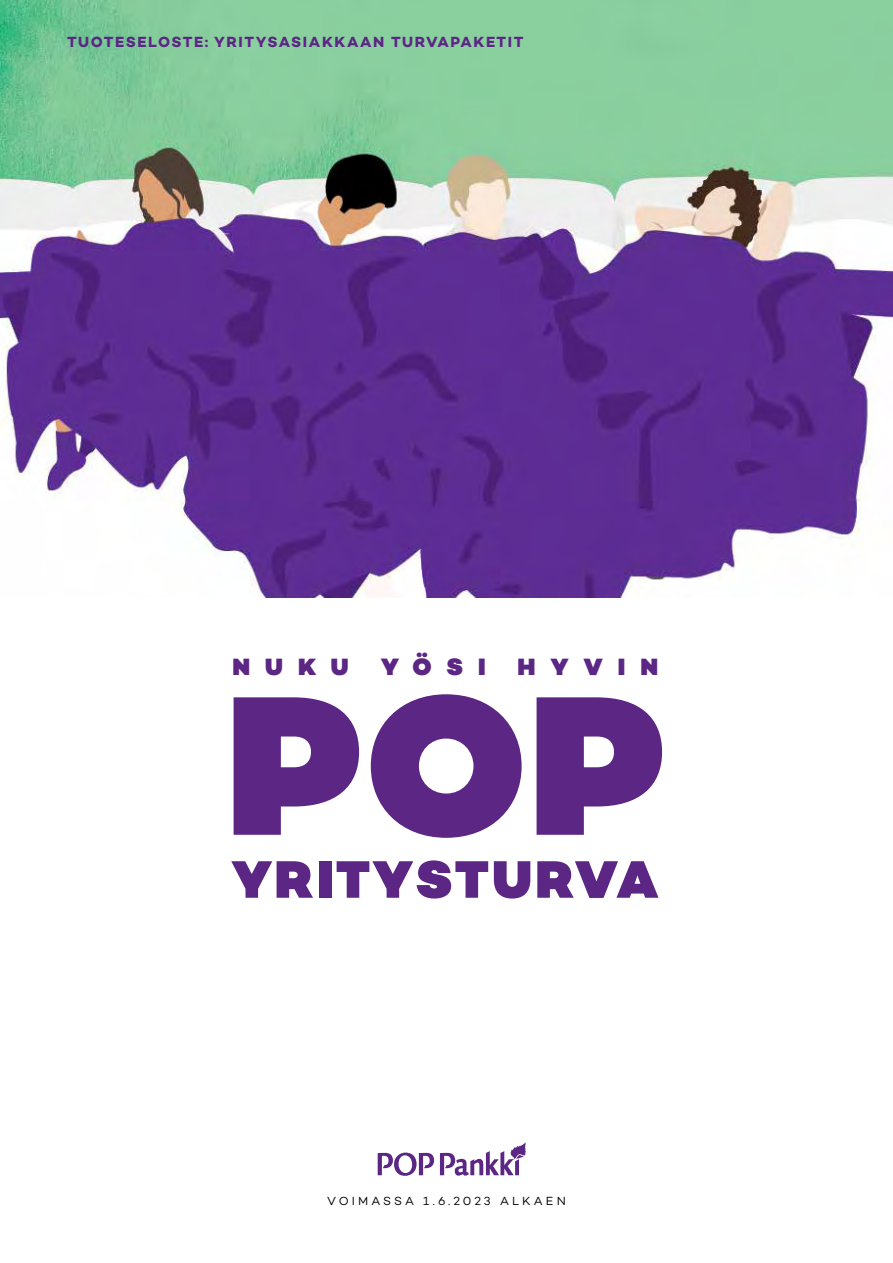
<style>
.page{position:relative;width:893px;height:1263px;background:#fff}
.page>*{position:absolute;margin:0;border:0;box-sizing:border-box;transform-origin:0 0}
.H1_Kansiotsikko{font:900 202.05px "Campton";color:#5c2684}
.H1_Kansiotsikko-2{font:900 53.7px "Campton";letter-spacing:.04em;color:#5c2684}
.p_LEIPIS_1__kpl{font:900 24.15px "Campton";color:#5c2684}
.p_LEIPIS_1__kpl-2{font:900 24px "Campton";letter-spacing:.63em;color:#5c2684}
.H1_Kansiotsikko-3{font:700 15px "Campton";letter-spacing:.105em;color:#5c2684}
.p_LEIPIS_1__kpl-3{font:12px "Campton";letter-spacing:.26em;color:#000}
</style>
<div class="page">
<img style="left:0;top:0;width:893px;height:597px">
<svg style="left:378px;top:1152px;width:56px;height:24px"></svg>
<svg style="left:440px;top:1142px;width:86px;height:33px"></svg>
<h1 class="H1_Kansiotsikko-3" style="left:67px;top:32px;width:458px">TUOTESELOSTE: YRITYSASIAKKAAN TURVAPAKETIT</h1>
<p class="p_LEIPIS_1__kpl-2" style="left:232px;top:651px;width:118px">NUKU</p>
<p class="p_LEIPIS_1__kpl" style="left:381px;top:651px;width:107px">YÖSI</p>
<p class="p_LEIPIS_1__kpl-2" style="left:517px;top:651px;width:142px">HYVIN</p>
<h1 class="H1_Kansiotsikko" style="left:225px;top:637px;width:440px">POP</h1>
<h1 class="H1_Kansiotsikko-2" style="left:231px;top:845px;width:429px">YRITYSTURVA</h1>
<p class="p_LEIPIS_1__kpl-3" style="left:327px;top:1194px;width:240px">VOIMASSA 1.6.2023 ALKAEN</p>
</div>
